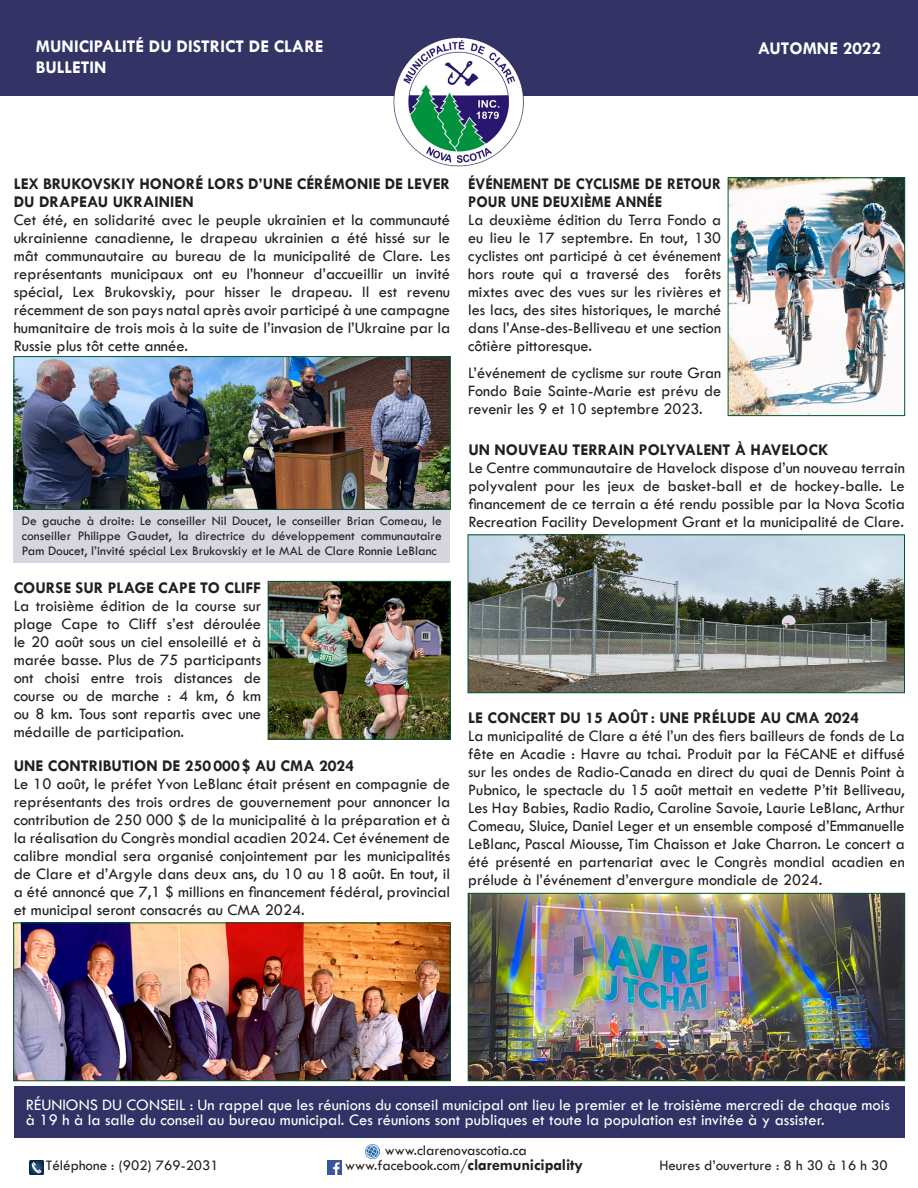
<style>
.page{position:relative;width:918px;height:1188px;background:#fff}
.page>*{position:absolute;margin:0;border:0;box-sizing:border-box;transform-origin:0 0}
.t1{font:700 18px "Tw Cen";color:#fff}
.t2{font:700 16.65px "Tw Cen";color:#fff}
.t3{font:16.5px/18px "Tw Cen";color:#231f20;text-align:justify}
.t4{font:16.5px/15px "Tw Cen";color:#fff}
.t5{font:700 16.5px/18px "Tw Cen";color:#231f20}
.t6{font:700 16.5px/18px "Tw Cen";color:#231f20;scale:.94 1}
.t7{font:15px "Tw Cen";color:#231f20}
.t8{font:13.5px/15px "Tw Cen";color:#231f20;text-align:justify}
.s1{font-weight:700;font-size:16.5px}
</style>
<div class="page">
<div style="left:0;top:0;width:918px;height:95px;background:#336"></div>
<img style="left:392px;top:37px;width:134px;height:130px">
<img style="left:327px;top:1160px;width:14px;height:14px">
<img style="left:366px;top:1145px;width:14px;height:14px">
<img style="left:30px;top:1160px;width:14px;height:14px">
<img style="left:16px;top:358px;width:433px;height:150px">
<div style="left:14px;top:356px;width:437px;height:154px;border:1px solid #005630"></div>
<div style="left:14px;top:1086px;width:890px;height:52px;background:#313265"></div>
<img style="left:470px;top:895px;width:433px;height:184px">
<div style="left:468px;top:893px;width:437px;height:188px;border:1px solid #005630"></div>
<div style="left:14px;top:510px;width:436px;height:53px;background:#d6d6e0"></div>
<img style="left:16px;top:925px;width:432px;height:154px">
<div style="left:14px;top:923px;width:436px;height:158px;border:1px solid #005630"></div>
<img style="left:270px;top:583px;width:178px;height:154px">
<div style="left:268px;top:581px;width:182px;height:158px;border:1px solid #005630"></div>
<img style="left:730px;top:180px;width:173px;height:234px">
<div style="left:728px;top:178px;width:177px;height:238px;border:1px solid #005630"></div>
<img style="left:470px;top:537px;width:433px;height:154px">
<div style="left:468px;top:535px;width:437px;height:158px;border:1px solid #005630"></div>
<p class="t1" style="left:36px;top:35px;width:289px">MUNICIPALITÉ DU DISTRICT DE CLARE</p>
<p class="t2" style="left:109px;top:41px;width:251px">INFO - LETTRE DE LA MUNICIPALITÉ</p>
<p class="t1" style="left:758px;top:38px;width:125px">AUTOMNE 2022</p>
<p class="t1" style="left:36px;top:57px;width:72px">BULLETIN</p>
<p class="t5" style="left:14px;top:174px;width:438px">LEX BRUKOVSKIY HONORÉ LORS D’UNE CÉRÉMONIE DE LEVER<br>DU DRAPEAU UKRAINIEN</p>
<p class="t3" style="left:14px;top:211px;width:438px">Cet été, en solidarité avec le peuple ukrainien et la communauté ukrainienne canadienne, le drapeau ukrainien a été hissé sur le mât communautaire au bureau de la municipalité de Clare. Les représentants municipaux ont eu l’honneur d’accueillir un invité spécial, Lex Brukovskiy, pour hisser le drapeau. Il est revenu récemment de son pays natal après avoir participé à une campagne humanitaire de trois mois à la suite de l’invasion de l’Ukraine par la Russie plus tôt cette année.</p>
<p class="t8" style="left:22px;top:513px;width:421px">De gauche à droite: Le conseiller Nil Doucet, le conseiller Brian Comeau, le conseiller Philippe Gaudet, la directrice du développement communautaire Pam Doucet, l’invité spécial Lex Brukovskiy et le MAL de Clare Ronnie LeBlanc</p>
<p class="t5" style="left:14px;top:578px;width:249px">COURSE SUR PLAGE CAPE TO CLIFF</p>
<p class="t3" style="left:14px;top:596px;width:249px">La troisième édition de la course sur plage Cape to Cliff s’est déroulée le 20 août sous un ciel ensoleillé et à marée basse. Plus de 75 participants ont choisi entre trois distances de course ou de marche : 4 km, 6 km ou 8 km. Tous sont repartis avec une médaille de participation.</p>
<p class="t5" style="left:14px;top:757px;width:342px">UNE CONTRIBUTION DE 250 000$ AU CMA 2024</p>
<p class="t3" style="left:14px;top:775px;width:438px">Le 10 août, le préfet Yvon LeBlanc était présent en compagnie de représentants des trois ordres de gouvernement pour annoncer la contribution de 250 000 $ de la municipalité à la préparation et à la réalisation du Congrès mondial acadien 2024. Cet événement de calibre mondial sera organisé conjointement par les municipalités de Clare et d’Argyle dans deux ans, du 10 au 18 août. En tout, il a été annoncé que 7,1 $ millions en financement fédéral, provincial et municipal seront consacrés au CMA 2024.</p>
<p class="t6" style="left:468px;top:174px;width:271px">ÉVÉNEMENT DE CYCLISME DE RETOUR<br>POUR UNE DEUXIÈME ANNÉE</p>
<p class="t3" style="left:468px;top:211px;width:255px">La deuxième édition du Terra Fondo a eu lieu le 17 septembre. En tout, 130 cyclistes ont participé à cet événement hors route qui a traversé des forêts mixtes avec des vues sur les rivières et les lacs, des sites historiques, le marché dans l’Anse-des-Belliveau et une section côtière pittoresque.</p>
<p class="t3" style="left:468px;top:364px;width:254px">L’événement de cyclisme sur route Gran Fondo Baie Sainte-Marie est prévu de revenir les 9 et 10 septembre 2023.</p>
<p class="t5" style="left:468px;top:441px;width:362px">UN NOUVEAU TERRAIN POLYVALENT À HAVELOCK</p>
<p class="t3" style="left:468px;top:459px;width:438px">Le Centre communautaire de Havelock dispose d’un nouveau terrain polyvalent pour les jeux de basket-ball et de hockey-balle. Le financement de ce terrain a été rendu possible par la Nova Scotia Recreation Facility Development Grant et la municipalité de Clare.</p>
<p class="t5" style="left:468px;top:709px;width:392px">LE CONCERT DU 15 AOÛT : UNE PRÉLUDE AU CMA 2024</p>
<p class="t3" style="left:468px;top:727px;width:438px">La municipalité de Clare a été l’un des fiers bailleurs de fonds de La fête en Acadie : Havre au tchai. Produit par la FéCANE et diffusé sur les ondes de Radio-Canada en direct du quai de Dennis Point à Pubnico, le spectacle du 15 août mettait en vedette P’tit Belliveau, Les Hay Babies, Radio Radio, Caroline Savoie, Laurie LeBlanc, Arthur Comeau, Sluice, Daniel Leger et un ensemble composé d’Emmanuelle LeBlanc, Pascal Miousse, Tim Chaisson et Jake Charron. Le concert a été présenté en partenariat avec le Congrès mondial acadien en prélude à l’événement d’envergure mondiale de 2024.</p>
<p class="t4" style="left:26px;top:1097px;width:866px">RÉUNIONS DU CONSEIL : Un rappel que les réunions du conseil municipal ont lieu le premier et le troisième mercredi de chaque mois à 19 h à la salle du conseil au bureau municipal. Ces réunions sont publiques et toute la population est invitée à y assister.</p>
<p class="t7" style="left:385px;top:1141px;width:144px">www.clarenovascotia.ca</p>
<p class="t7" style="left:345px;top:1156px;width:239px">www.facebook.com/<span class="s1">claremunicipality</span></p>
<p class="t7" style="left:46px;top:1157px;width:174px">Téléphone : (902) 769-2031</p>
<p class="t7" style="left:659px;top:1156px;width:230px">Heures d’ouverture : 8 h 30 à 16 h 30</p>
</div>
